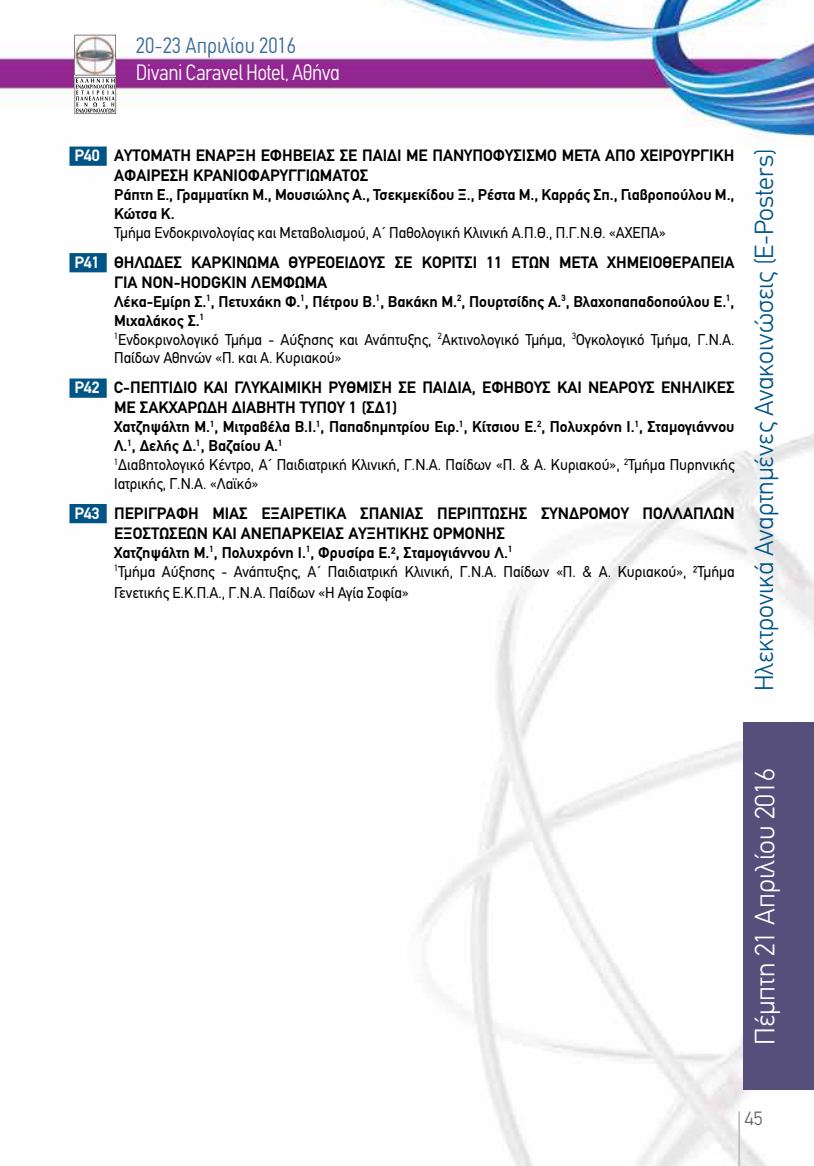
<style>
.page{position:relative;width:814px;height:1166px;background:#fff}
.page>*{position:absolute;margin:0;border:0;box-sizing:border-box;transform-origin:0 0}
.t1{font:300 28px "PF Din Text";color:#fff}
.t2{font:300 26.25px "PF Din Text";color:#005486}
.t3{font:300 condensed 22.4px "PF Din Text";letter-spacing:-.025em;color:#fff}
.t4{font:300 condensed 22.4px "PF Din Text";color:#336997}
.t5{font:300 19.25px "PF Din Text";color:#58595b}
.t6{font:700 16.62px/19.9px "PF Din Text";color:#000}
.t7{font:15.75px/18.9px "PF Din Text";color:#000;scale:.95 1}
.t8{font:700 15.75px/18.9px "PF Din Text";color:#000}
.s1{color:#fff}
.s2{font-weight:700}
</style>
<div class="page">
<img style="left:0;top:0;width:814px;height:1166px">
<hr style="left:738px;top:1111px;width:2px;height:55px;background:#bcbec0">
<svg style="left:74px;top:35px;width:42px;height:79px"></svg>
<div style="left:743px;top:722px;width:71px;height:367px;background:#564f7b"></div>
<div style="left:69px;top:147px;width:38px;height:19px;background:#005486"></div>
<div style="left:69px;top:253px;width:38px;height:19px;background:#005486"></div>
<div style="left:69px;top:378px;width:38px;height:20px;background:#005486"></div>
<div style="left:69px;top:504px;width:38px;height:19px;background:#005486"></div>
<h3 class="t4" style="left:136px;top:32px;width:162px">20-23 Απριλίου 2016</h3>
<h3 class="t3" style="left:136px;top:59px;width:206px">Divani Caravel Hotel, Αθήνα</h3>
<p class="t6" style="left:114px;top:146px;width:622px;text-indent:-40px"><span class="s1">P40</span> ΑΥΤΟΜΑΤΗ ΕΝΑΡΞΗ ΕΦΗΒΕΙΑΣ ΣΕ ΠΑΙΔΙ ΜΕ ΠΑΝΥΠΟΦΥΣΙΣΜΟ ΜΕΤΑ ΑΠΟ ΧΕΙΡΟΥΡΓΙΚΗ<br>ΑΦΑΙΡΕΣΗ ΚΡΑΝΙΟΦΑΡΥΓΓΙΩΜΑΤΟΣ</p>
<p class="t8" style="left:114px;top:185px;width:622px">Ράπτη Ε., Γραμματίκη Μ., Μουσιώλης Α., Τσεκμεκίδου Ξ., Ρέστα Μ., Καρράς Σπ., Γιαβροπούλου Μ.,<br>Κώτσα Κ.</p>
<p class="t7" style="left:114px;top:223px;width:582px">Τμήμα Ενδοκρινολογίας και Μεταβολισμού, Α΄ Παθολογική Κλινική Α.Π.Θ., Π.Γ.Ν.Θ. «ΑΧΕΠΑ»</p>
<p class="t6" style="left:114px;top:252px;width:622px;text-indent:-40px"><span class="s1">P41</span> ΘΗΛΩΔΕΣ ΚΑΡΚΙΝΩΜΑ ΘΥΡΕΟΕΙΔΟΥΣ ΣΕ ΚΟΡΙΤΣΙ 11 ΕΤΩΝ ΜΕΤΑ ΧΗΜΕΙΟΘΕΡΑΠΕΙΑ<br>ΓΙΑ NON-HODGKIN ΛΕΜΦΩΜΑ</p>
<p class="t7" style="left:114px;top:292px;width:654px"><span class="s2">Λέκα-Εμίρη Σ.</span><sup>1</sup><span class="s2">, Πετυχάκη Φ.</span><sup>1</sup><span class="s2">, Πέτρου Β.</span><sup>1</sup><span class="s2">, Βακάκη M.</span><sup>2</sup><span class="s2">, Πουρτσίδης Α.</span><sup>3</sup><span class="s2">, Βλαχοπαπαδοπούλου Ε.</span><sup>1</sup><span class="s2">, Μιχαλάκος Σ.</span><sup>1<br></sup><sup>1</sup>Ενδοκρινολογικό Τμήμα - Αύξησης και Ανάπτυξης, <sup>2</sup>Ακτινολογικό Τμήμα, <sup>3</sup>Ογκολογικό Τμήμα, Γ.Ν.Α.<br>Παίδων Αθηνών «Π. και Α. Κυριακού»</p>
<p class="t6" style="left:114px;top:378px;width:622px;text-indent:-40px"><span class="s1">P42</span> C-ΠΕΠΤΙΔΙΟ ΚΑΙ ΓΛΥΚΑΙΜΙΚΗ ΡΥΘΜΙΣΗ ΣΕ ΠΑΙΔΙΑ, ΕΦΗΒΟΥΣ ΚΑΙ ΝΕΑΡΟΥΣ ΕΝΗΛΙΚΕΣ<br>ΜΕ ΣΑΚΧΑΡΩΔΗ ΔΙΑΒΗΤΗ ΤΥΠΟΥ 1 (ΣΔ1)</p>
<p class="t7" style="left:114px;top:417px;width:654px"><span class="s2">Χατζηψάλτη Μ.</span><sup>1</sup><span class="s2">, Μιτραβέλα Β.Ι.</span><sup>1</sup><span class="s2">, Παπαδημητρίου Ειρ.</span><sup>1</sup><span class="s2">, Κίτσιου Ε.</span><sup>2</sup><span class="s2">, Πολυχρόνη Ι.</span><sup>1</sup><span class="s2">, Σταμογιάννου Λ.</span><sup>1</sup><span class="s2">, Δελής Δ.</span><sup>1</sup><span class="s2">, Βαζαίου Α.</span><sup>1<br></sup><sup>1</sup>Διαβητολογικό Κέντρο, A΄ Παιδιατρική Κλινική, Γ.Ν.Α. Παίδων «Π. &amp; Α. Κυριακού», <sup>2</sup>Τμήμα Πυρηνικής Ιατρικής, Γ.Ν.Α. «Λαϊκό»</p>
<p class="t6" style="left:114px;top:503px;width:622px;text-indent:-40px"><span class="s1">P43</span> ΠΕΡΙΓΡΑΦΗ ΜΙΑΣ ΕΞΑΙΡΕΤΙΚΑ ΣΠΑΝΙΑΣ ΠΕΡΙΠΤΩΣΗΣ ΣΥΝΔΡΟΜΟΥ ΠΟΛΛΑΠΛΩΝ<br>ΕΞΟΣΤΩΣΕΩΝ ΚΑΙ ΑΝΕΠΑΡΚΕΙΑΣ ΑΥΞΗΤΙΚΗΣ ΟΡΜΟΝΗΣ</p>
<p class="t7" style="left:114px;top:543px;width:654px"><span class="s2">Χατζηψάλτη Μ.</span><sup>1</sup><span class="s2">, Πολυχρόνη Ι.</span><sup>1</sup><span class="s2">, Φρυσίρα Ε.², Σταμογιάννου Λ.</span><sup>1<br></sup><sup>1</sup>Τμήμα Αύξησης - Ανάπτυξης, A΄ Παιδιατρική Κλινική, Γ.Ν.Α. Παίδων «Π. &amp; Α. Κυριακού», ²Τμήμα</p>
<p class="t7" style="left:114px;top:583px;width:312px">Γενετικής Ε.Κ.Π.Α., Γ.Ν.Α. Παίδων «Η Αγία Σοφία»</p>
<h2 class="t2" style="left:748px;top:691px;width:544px;rotate:-90deg">Ηλεκτρονικά Αναρτημένες Ανακοινώσεις (E-Posters)</h2>
<h1 class="t1" style="left:748px;top:1045px;width:278px;rotate:-90deg">Πέμπτη 21 Απριλίου 2016</h1>
<p class="t5" style="left:745px;top:1107px;width:19px">45</p>
</div>
